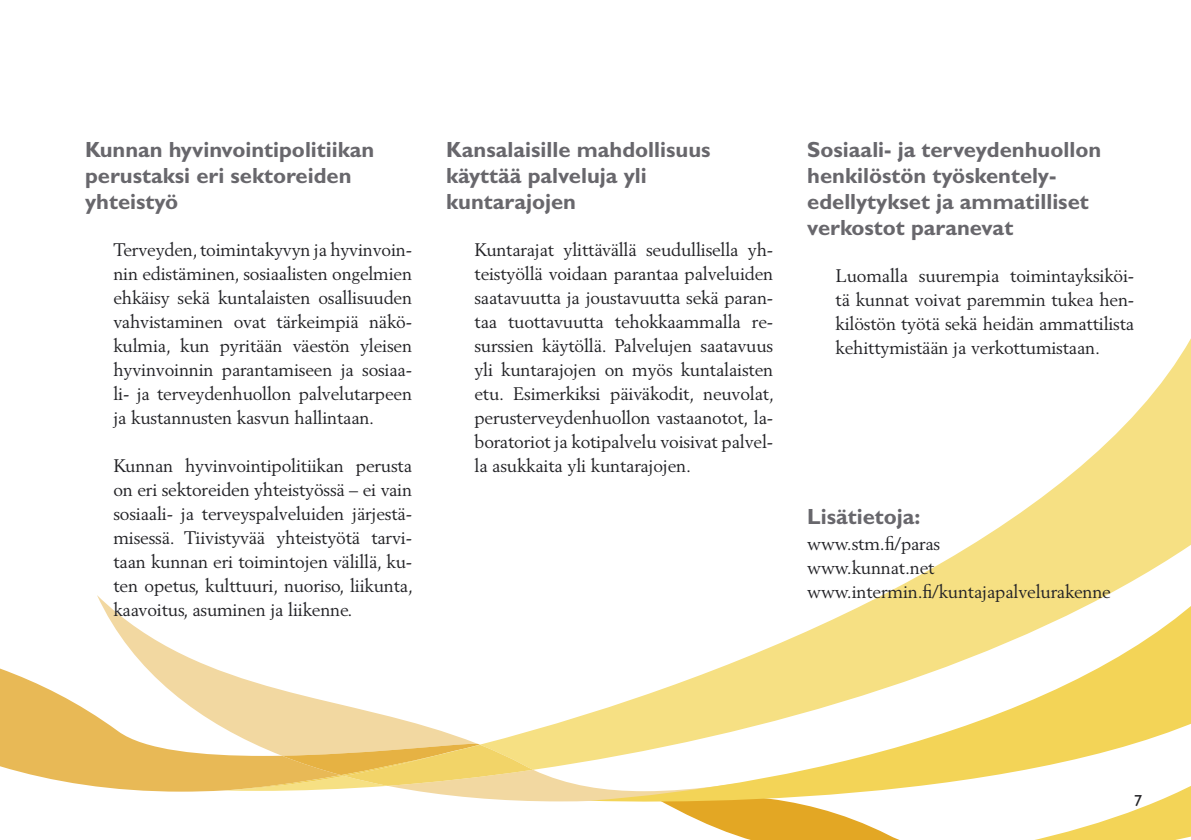
<style>
.page{position:relative;width:1191px;height:840px;background:#fff}
.page>*{position:absolute;margin:0;border:0;box-sizing:border-box;transform-origin:0 0}
.t1{font:700 22px/26px "Gill Sans Std";color:#68676c}
.t2{font:18px/24px "Berling LT Std";letter-spacing:-.01em;color:#212125;text-align:justify}
.t3{font:16px "Gill Sans Std";color:#212125}
</style>
<div class="page">
<svg style="left:0;top:668px;width:97px;height:119px;fill:#e8b956"></svg>
<svg style="left:97px;top:595px;width:492px;height:206px"></svg>
<svg style="left:668px;top:805px;width:216px;height:34px"></svg>
<svg style="left:224px;top:595px;width:365px;height:195px"></svg>
<svg style="left:224px;top:743px;width:309px;height:47px;background:#efce77"></svg>
<svg style="left:589px;top:338px;width:602px;height:467px"></svg>
<svg style="left:884px;top:522px;width:307px;height:317px"></svg>
<p class="t1" style="left:85px;top:136px;width:291px">Kunnan hyvinvointipolitiikan perustaksi eri sektoreiden yhteistyö</p>
<p class="t2" style="left:113px;top:237px;width:300px">Terveyden, toimintakyvyn ja hyvinvoin&shy;nin edistäminen, sosiaalisten ongelmien ehkäisy sekä kuntalaisten osallisuuden vahvistaminen ovat tärkeimpiä näkö&shy;kulmia, kun pyritään väestön yleisen hyvinvoinnin parantamiseen ja sosiaa&shy;li- ja terveydenhuollon palvelutarpeen ja kustannusten kasvun hallintaan.</p>
<p class="t2" style="left:113px;top:453px;width:301px">Kunnan hyvinvointipolitiikan perusta on eri sektoreiden yhteistyössä – ei vain sosiaali- ja terveyspalveluiden järjestä&shy;misessä. Tiivistyvää yhteistyötä tarvi&shy;taan kunnan eri toimintojen välillä, ku&shy;ten opetus, kulttuuri, nuoriso, liikunta, kaavoitus, asuminen ja liikenne.</p>
<p class="t1" style="left:446px;top:136px;width:266px">Kansalaisille mahdollisuus käyttää palveluja yli kuntarajojen</p>
<p class="t2" style="left:474px;top:237px;width:301px">Kuntarajat ylittävällä seudullisella yh&shy;teistyöllä voidaan parantaa palveluiden saatavuutta ja joustavuutta sekä paran&shy;taa tuottavuutta tehokkaammalla re&shy;surssien käytöllä. Palvelujen saatavuus yli kuntarajojen on myös kuntalaisten etu. Esimerkiksi päiväkodit, neuvolat, perusterveydenhuollon vastaanotot, la&shy;boratoriot ja kotipalvelu voisivat palvel&shy;la asukkaita yli kuntarajojen.</p>
<p class="t1" style="left:807px;top:136px;width:295px">Sosiaali- ja terveydenhuollon henkilöstön työskentely&shy;edellytykset ja ammatilliset verkostot paranevat</p>
<p class="t2" style="left:835px;top:263px;width:300px">Luomalla suurempia toimintayksiköi&shy;tä kunnat voivat paremmin tukea hen&shy;kilöstön työtä sekä heidän ammattilista kehittymistään ja verkottumistaan.</p>
<p class="t1" style="left:807px;top:503px;width:115px">Lisätietoja:</p>
<p class="t2" style="left:807px;top:531px;width:305px;text-align:left">www.stm.fi/paras<br>www.kunnat.net www.intermin.fi/kuntajapalvelurakenne</p>
<p class="t3" style="left:1134px;top:790px;width:9px">7</p>
</div>
